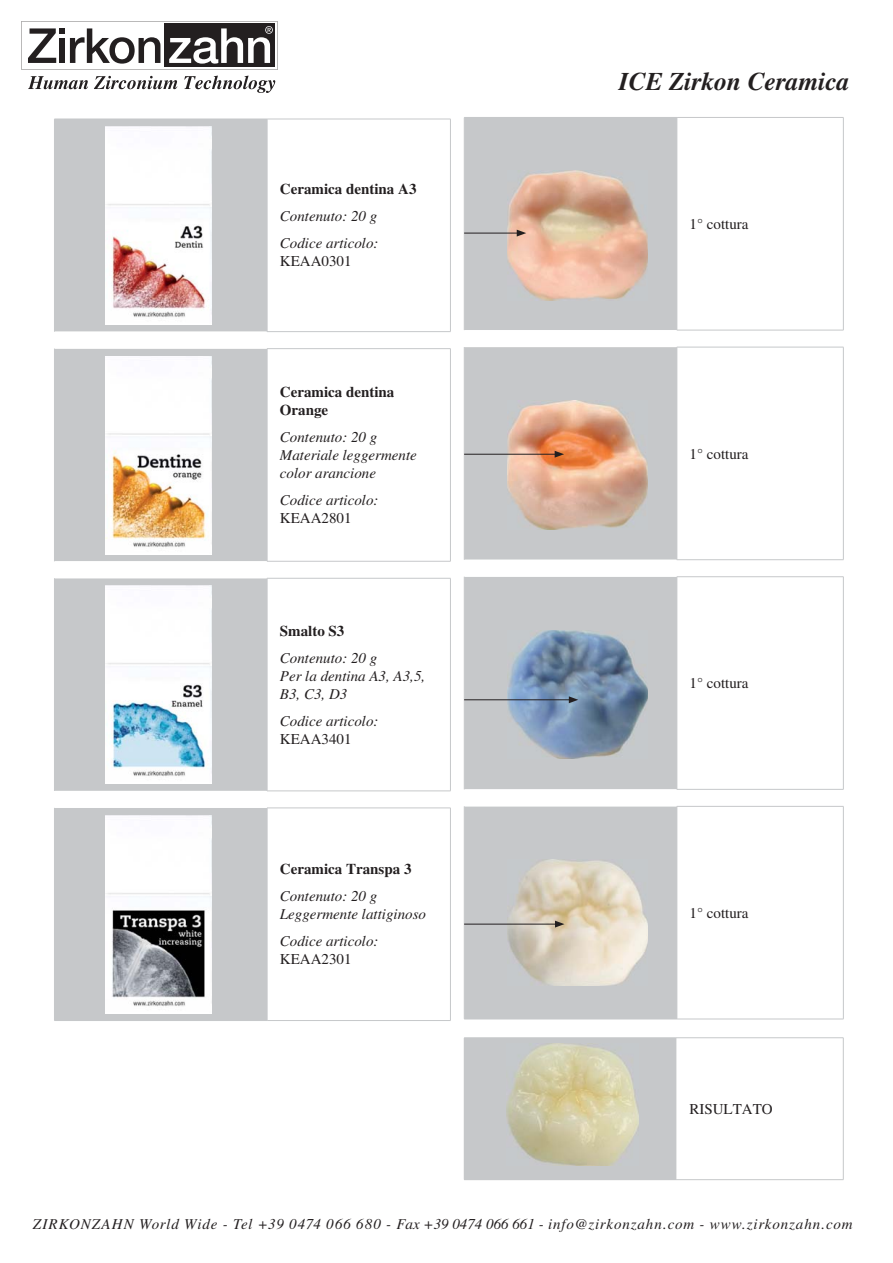
<style>
.page{position:relative;width:893px;height:1263px;background:#fff}
.page>*{position:absolute;margin:0;border:0;box-sizing:border-box;transform-origin:0 0}
.t1{font:italic 700 25.5px "Times";color:#231f20}
.t2{font:italic 15px/18px "Times";color:#231f20}
.t3{font:italic 15px "Times";letter-spacing:.05em;color:#231f20}
.t4{font:15px "Times";color:#231f20}
.t5{font:700 15px/18px "Times";color:#231f20}
</style>
<div class="page">
<svg style="left:28px;top:76px;width:247px;height:17px"></svg>
<svg style="left:21px;top:21px;width:257px;height:49px"></svg>
<div style="left:55px;top:120px;width:212px;height:900px;background:#c6c8ca"></div>
<svg style="left:54px;top:332px;width:396px;height:476px"></svg>
<hr style="left:54px;top:119px;width:213px;height:1px;background:#c6c8ca">
<hr style="left:54px;top:119px;width:1px;height:213px;background:#c6c8ca">
<hr style="left:54px;top:349px;width:1px;height:212px;background:#c6c8ca">
<hr style="left:54px;top:578px;width:1px;height:213px;background:#c6c8ca">
<hr style="left:54px;top:808px;width:1px;height:212px;background:#c6c8ca">
<hr style="left:54px;top:1020px;width:213px;height:1px;background:#c6c8ca">
<hr style="left:267px;top:119px;width:184px;height:1px;background:#c6c8ca">
<hr style="left:267px;top:119px;width:1px;height:212px;background:#c6c8ca">
<hr style="left:450px;top:119px;width:1px;height:212px;background:#c6c8ca">
<hr style="left:267px;top:578px;width:184px;height:1px;background:#c6c8ca">
<hr style="left:267px;top:578px;width:1px;height:213px;background:#c6c8ca">
<hr style="left:450px;top:578px;width:1px;height:213px;background:#c6c8ca">
<hr style="left:267px;top:791px;width:184px;height:1px;background:#c6c8ca">
<hr style="left:267px;top:808px;width:184px;height:1px;background:#c6c8ca">
<hr style="left:267px;top:808px;width:1px;height:212px;background:#c6c8ca">
<hr style="left:450px;top:808px;width:1px;height:212px;background:#c6c8ca">
<hr style="left:267px;top:1020px;width:184px;height:1px;background:#c6c8ca">
<hr style="left:267px;top:331px;width:184px;height:1px;background:#c6c8ca">
<hr style="left:267px;top:348px;width:184px;height:1px;background:#c6c8ca">
<hr style="left:267px;top:561px;width:184px;height:1px;background:#c6c8ca">
<hr style="left:267px;top:349px;width:1px;height:212px;background:#c6c8ca">
<hr style="left:450px;top:349px;width:1px;height:212px;background:#c6c8ca">
<img style="left:105px;top:126px;width:106px;height:199px">
<img style="left:105px;top:356px;width:106px;height:198px">
<img style="left:105px;top:586px;width:106px;height:198px">
<img style="left:105px;top:815px;width:106px;height:198px">
<div style="left:465px;top:118px;width:212px;height:901px;background:#c6c8ca"></div>
<svg style="left:464px;top:330px;width:379px;height:476px"></svg>
<hr style="left:464px;top:117px;width:213px;height:1px;background:#c6c8ca">
<hr style="left:464px;top:118px;width:1px;height:212px;background:#c6c8ca">
<hr style="left:464px;top:347px;width:1px;height:213px;background:#c6c8ca">
<hr style="left:464px;top:577px;width:1px;height:212px;background:#c6c8ca">
<hr style="left:464px;top:806px;width:1px;height:213px;background:#c6c8ca">
<hr style="left:464px;top:1019px;width:213px;height:1px;background:#c6c8ca">
<hr style="left:677px;top:806px;width:166px;height:1px;background:#c6c8ca">
<hr style="left:677px;top:1019px;width:166px;height:1px;background:#c6c8ca">
<hr style="left:677px;top:806px;width:1px;height:213px;background:#c6c8ca">
<hr style="left:843px;top:806px;width:1px;height:213px;background:#c6c8ca">
<hr style="left:677px;top:576px;width:166px;height:1px;background:#c6c8ca">
<hr style="left:677px;top:789px;width:166px;height:1px;background:#c6c8ca">
<hr style="left:677px;top:577px;width:1px;height:212px;background:#c6c8ca">
<hr style="left:843px;top:577px;width:1px;height:212px;background:#c6c8ca">
<hr style="left:677px;top:347px;width:166px;height:1px;background:#c6c8ca">
<hr style="left:677px;top:559px;width:166px;height:1px;background:#c6c8ca">
<hr style="left:677px;top:347px;width:1px;height:213px;background:#c6c8ca">
<hr style="left:843px;top:347px;width:1px;height:213px;background:#c6c8ca">
<hr style="left:677px;top:117px;width:166px;height:1px;background:#c6c8ca">
<hr style="left:677px;top:330px;width:166px;height:1px;background:#c6c8ca">
<hr style="left:677px;top:118px;width:1px;height:212px;background:#c6c8ca">
<hr style="left:843px;top:118px;width:1px;height:212px;background:#c6c8ca">
<img style="left:507px;top:171px;width:141px;height:129px">
<img style="left:507px;top:400px;width:141px;height:130px">
<img style="left:507px;top:630px;width:141px;height:129px">
<img style="left:507px;top:860px;width:141px;height:126px">
<div style="left:464px;top:1038px;width:212px;height:142px;background:#c6c8ca"></div>
<hr style="left:464px;top:1037px;width:212px;height:1px;background:#c6c8ca">
<hr style="left:676px;top:1037px;width:167px;height:1px;background:#c6c8ca">
<hr style="left:676px;top:1038px;width:1px;height:141px;background:#c6c8ca">
<hr style="left:843px;top:1038px;width:1px;height:141px;background:#c6c8ca">
<hr style="left:464px;top:1179px;width:379px;height:1px;background:#c6c8ca">
<img style="left:506px;top:1044px;width:132px;height:122px">
<hr style="left:464px;top:233px;width:55px;height:1px;background:#231f20">
<svg style="left:517px;top:230px;width:9px;height:7px"></svg>
<hr style="left:464px;top:454px;width:93px;height:1px;background:#231f20">
<svg style="left:555px;top:451px;width:9px;height:7px"></svg>
<hr style="left:464px;top:699px;width:107px;height:1px;background:#231f20">
<svg style="left:569px;top:696px;width:9px;height:7px"></svg>
<hr style="left:464px;top:924px;width:93px;height:1px;background:#231f20">
<svg style="left:555px;top:921px;width:9px;height:6px"></svg>
<p class="t5" style="left:280px;top:182px;width:138px">Ceramica dentina A3</p>
<p class="t2" style="left:280px;top:204px;width:100px;line-height:27px">Contenuto: 20 g<br>Codice articolo:</p>
<p class="t4" style="left:280px;top:256px;width:73px">KEAA0301</p>
<p class="t5" style="left:280px;top:384px;width:116px">Ceramica dentina<br>Orange</p>
<p class="t2" style="left:280px;top:429px;width:139px">Contenuto: 20 g<br>Materiale leggermente color arancione</p>
<p class="t2" style="left:280px;top:492px;width:100px">Codice articolo:</p>
<p class="t4" style="left:280px;top:512px;width:73px">KEAA2801</p>
<p class="t5" style="left:280px;top:623px;width:66px">Smalto S3</p>
<p class="t2" style="left:280px;top:650px;width:147px">Contenuto: 20 g<br>Per la dentina A3, A3,5,<br>B3, C3, D3</p>
<p class="t2" style="left:280px;top:713px;width:100px">Codice articolo:</p>
<p class="t4" style="left:280px;top:733px;width:73px">KEAA3401</p>
<p class="t5" style="left:280px;top:861px;width:133px">Ceramica Transpa 3</p>
<p class="t2" style="left:280px;top:888px;width:148px">Contenuto: 20 g<br>Leggermente lattiginoso</p>
<p class="t2" style="left:280px;top:933px;width:100px">Codice articolo:</p>
<p class="t4" style="left:280px;top:954px;width:73px">KEAA2301</p>
<h1 class="t1" style="left:619px;top:72px;width:232px">ICE Zirkon Ceramica</h1>
<p class="t4" style="left:690px;top:218px;width:60px">1° cottura</p>
<p class="t4" style="left:690px;top:448px;width:60px">1° cottura</p>
<p class="t4" style="left:690px;top:678px;width:60px">1° cottura</p>
<p class="t4" style="left:690px;top:907px;width:60px">1° cottura</p>
<p class="t4" style="left:689px;top:1103px;width:85px">RISULTATO</p>
<p class="t3" style="left:33px;top:1218px;width:821px">ZIRKONZAHN World Wide - Tel +39 0474 066 680 - Fax +39 0474 066 661 - info@zirkonzahn.com - www.zirkonzahn.com</p>
</div>
